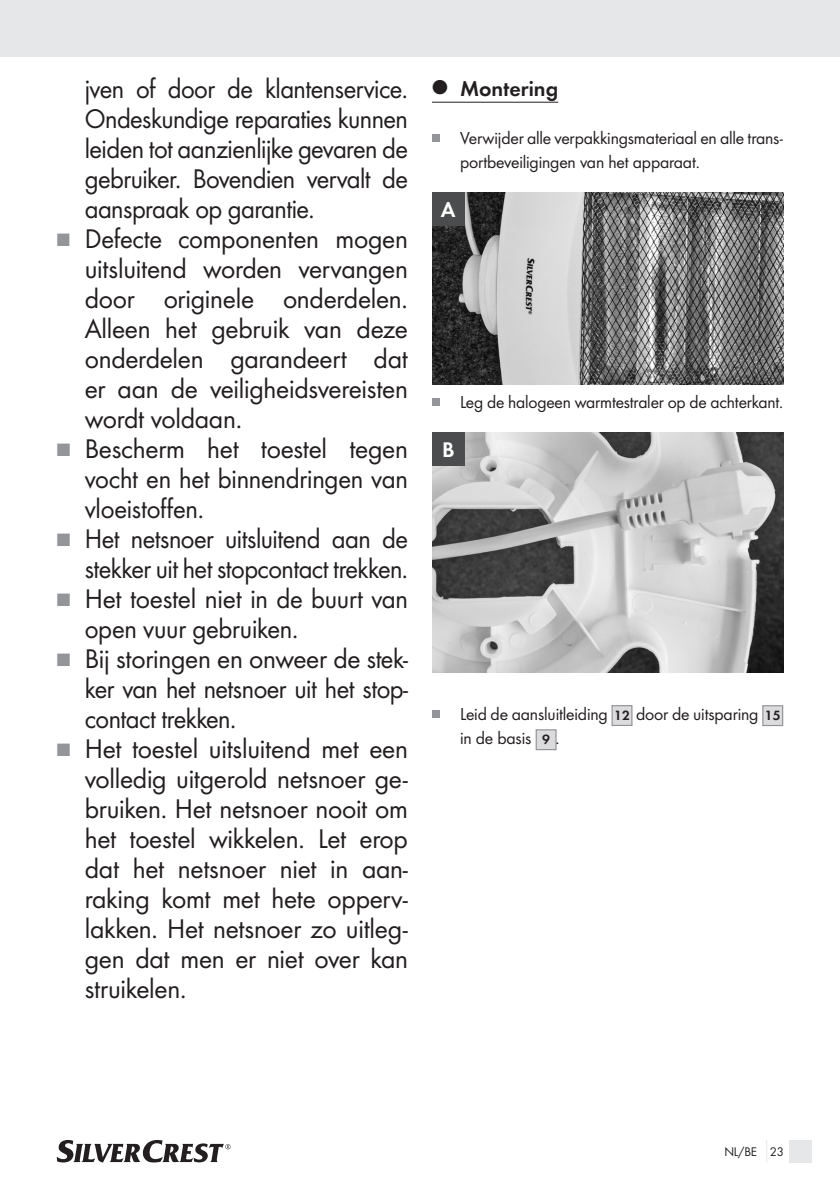
<style>
.page{position:relative;width:840px;height:1191px;background:#fff}
.page>*{position:absolute;margin:0;border:0;box-sizing:border-box;transform-origin:0 0}
.t1{font:28px/30px "Futura Pro";letter-spacing:-.015em;color:#231f20;text-align:justify}
.t2{font:28px/30px "Futura Pro";letter-spacing:-.015em;color:#231f20;text-align:justify;scale:.96 1}
._01_Headline{font:600 22px "Futura Pro";color:#231f20}
.Subhead{font:600 22px "Futura Pro";color:#fff}
._02_Fließtext{font:18px/24px "Futura Pro";letter-spacing:-.01em;color:#231f20}
.t3{font:600 14px "Futura Pro";color:#231f20}
.t4{font:13px "Futura Pro";color:#231f20}
</style>
<div class="page">
<div style="left:0;top:0;width:839px;height:57px;background:#e6e7e9"></div>
<div style="left:788px;top:1140px;width:23px;height:22px;background:#e6e7e9"></div>
<svg style="left:57px;top:1140px;width:173px;height:22px"></svg>
<hr style="left:432px;top:102px;width:126px;height:1px;background:#231f20">
<div style="left:432px;top:134px;width:7px;height:7px;background:#939598"></div>
<img style="left:432px;top:192px;width:350px;height:192px">
<div style="left:432px;top:398px;width:7px;height:7px;background:#939598"></div>
<img style="left:432px;top:432px;width:350px;height:240px">
<div style="left:432px;top:710px;width:7px;height:7px;background:#939598"></div>
<div style="left:611px;top:705px;width:20px;height:20px;background:#dbdbdd"></div>
<div style="left:611px;top:705px;width:21px;height:21px;border:1px solid #919295"></div>
<div style="left:762px;top:705px;width:20px;height:20px;background:#dbdbdd"></div>
<div style="left:761px;top:705px;width:21px;height:21px;border:1px solid #919295"></div>
<div style="left:536px;top:730px;width:19px;height:19px;background:#dbdbdd"></div>
<div style="left:535px;top:729px;width:21px;height:21px;border:1px solid #919295"></div>
<div style="left:432px;top:192px;width:32px;height:33px;background:#4b4c4d"></div>
<div style="left:432px;top:432px;width:32px;height:33px;background:#4b4c4d"></div>
<p class="t2" style="left:85px;top:72px;width:338px">jven of door de klantenservice.<br>Ondeskundige reparaties kunnen leiden tot aanzienlijke gevaren de gebruiker. Bovendien vervalt de aanspraak op garantie.</p>
<p class="t1" style="left:85px;top:222px;width:324px">Defecte componenten mogen uitsluitend worden vervangen door originele onderdelen.<br>Alleen het gebruik van deze onderdelen garandeert dat er aan de veiligheidsvereisten wordt voldaan.</p>
<p class="t1" style="left:85px;top:432px;width:324px">Bescherm het toestel tegen vocht en het binnendringen van vloeistoffen.</p>
<p class="t2" style="left:85px;top:522px;width:338px">Het netsnoer uitsluitend aan de stekker uit het stopcontact trekken.</p>
<p class="t1" style="left:85px;top:582px;width:324px">Het toestel niet in de buurt van open vuur gebruiken.</p>
<p class="t1" style="left:85px;top:642px;width:324px">Bij storingen en onweer de stek&shy;ker van het netsnoer uit het stop&shy;contact trekken.</p>
<p class="t1" style="left:85px;top:732px;width:324px">Het toestel uitsluitend met een volledig uitgerold netsnoer ge&shy;bruiken. Het netsnoer nooit om het toestel wikkelen. Let erop dat het netsnoer niet in aan&shy;raking komt met hete opperv&shy;lakken. Het netsnoer zo uitleg&shy;gen dat men er niet over kan struikelen.</p>
<p class="_01_Headline" style="left:432px;top:73px;width:128px">● Montering</p>
<p class="_02_Fließtext" style="left:460px;top:125px;width:324px">Verwijder alle verpakkingsmateriaal en alle trans&shy;portbeveiligingen van het apparaat.</p>
<p class="Subhead" style="left:440px;top:193px;width:16px">A</p>
<p class="_02_Fließtext" style="left:460px;top:389px;width:324px">Leg de halogeen warmtestraler op de achterkant.</p>
<p class="Subhead" style="left:442px;top:433px;width:14px">B</p>
<p class="_02_Fließtext" style="left:460px;top:701px;width:149px">Leid de aansluitleiding</p>
<p class="t3" style="left:613px;top:705px;width:17px">12</p>
<p class="_02_Fließtext" style="left:635px;top:701px;width:124px">door de uitsparing</p>
<p class="t3" style="left:764px;top:705px;width:17px">15</p>
<p class="_02_Fließtext" style="left:460px;top:725px;width:73px">in de basis</p>
<p class="t3" style="left:542px;top:729px;width:9px">9</p>
<p class="_02_Fließtext" style="left:555px;top:725px;width:6px">.</p>
<p class="t4" style="left:724px;top:1142px;width:61px">NL/BE 23</p>
</div>
